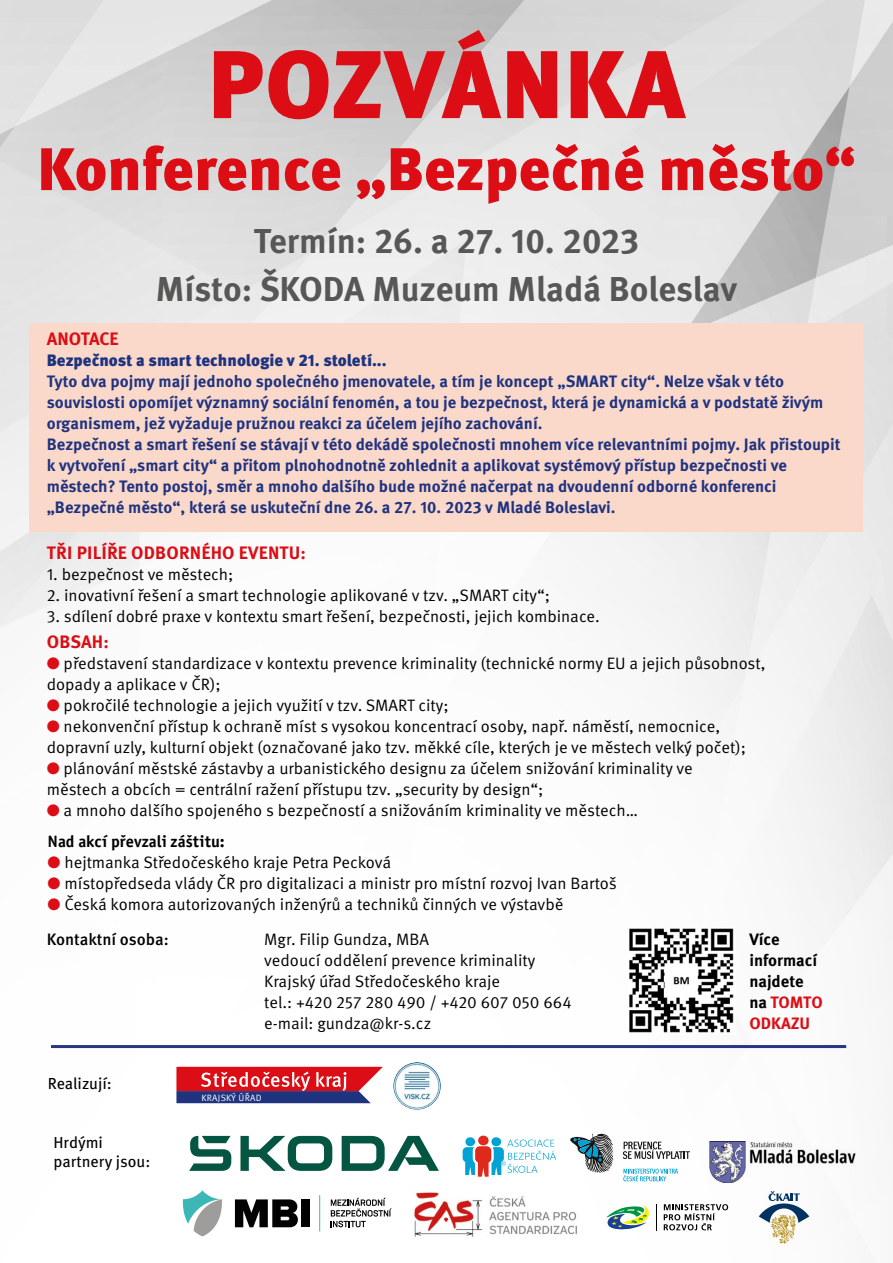
<style>
.page{position:relative;width:893px;height:1263px;background:#fff}
.page>*{position:absolute;margin:0;border:0;box-sizing:border-box;transform-origin:0 0}
.t1{font:900 96px "Meta Pro";letter-spacing:.01em;color:#dc0d15}
.t2{font:900 60px "Meta Pro";color:#dc0d15}
.t3{font:700 34.5px/48px "Meta Pro";letter-spacing:-.005em;color:#575756;text-align:center}
.t4{font:700 18px "Meta Pro";letter-spacing:.01em;color:#dc0d15}
.t5{font:700 18px "Meta Pro";letter-spacing:-.01em;color:#dc0d15}
.t6{font:16.5px/21px "Meta Pro";color:#000}
.t7{font:700 16.5px/21px "Meta Pro";color:#1f337f}
.t8{font:900 16.5px "Meta Pro";color:#1f337f}
.t9{font:700 16.5px/21px "Meta Pro";color:#000}
.t10{font:16.5px "Officina Sans Bold ITC";color:#000}
.t11{font:500 16.5px "Meta Pro";letter-spacing:-.005em;color:#000}
.t12{font:16.05px/19.2px "Meta Pro";color:#000}
.t13{font:9.15px "Meta Pro";letter-spacing:.03em;color:#fff}
.s1{color:#dc0d15}
</style>
<div class="page">
<img style="left:0;top:0;width:893px;height:1237px">
<div style="left:30px;top:323px;width:833px;height:209px;background:#fad8ca"></div>
<img style="left:393px;top:1062px;width:48px;height:47px;border-radius:24px">
<svg style="left:176px;top:1067px;width:207px;height:36px;background:#a9425d"></svg>
<img style="left:629px;top:928px;width:106px;height:107px">
<hr style="left:51px;top:1045px;width:795px;height:3px;background:#283583">
<svg style="left:570px;top:1133px;width:44px;height:40px"></svg>
<svg style="left:623px;top:1168px;width:55px;height:13px"></svg>
<svg style="left:623px;top:1141px;width:67px;height:18px"></svg>
<svg style="left:189px;top:1136px;width:250px;height:35px"></svg>
<svg style="left:463px;top:1135px;width:93px;height:42px"></svg>
<img style="left:710px;top:1141px;width:146px;height:41px">
<svg style="left:331px;top:1198px;width:61px;height:29px"></svg>
<svg style="left:235px;top:1199px;width:63px;height:28px"></svg>
<div style="left:301px;top:1199px;width:9px;height:28px;background:#020203"></div>
<svg style="left:182px;top:1190px;width:40px;height:46px"></svg>
<hr style="left:319px;top:1195px;width:1px;height:36px;background:#3bb8b6">
<img style="left:411px;top:1191px;width:170px;height:46px">
<svg style="left:656px;top:1204px;width:1px;height:26px"></svg>
<svg style="left:664px;top:1204px;width:64px;height:26px"></svg>
<svg style="left:606px;top:1205px;width:43px;height:25px"></svg>
<svg style="left:759px;top:1191px;width:50px;height:53px"></svg>
<h1 class="t1" style="left:208px;top:9px;width:479px">POZVÁNKA</h1>
<h2 class="t2" style="left:37px;top:122px;width:820px">Konference „Bezpečné město“</h2>
<h3 class="t3" style="left:156px;top:215px;width:583px">Termín: 26. a 27. 10. 2023<br>Místo: ŠKODA Muzeum Mladá Boleslav</h3>
<p class="t5" style="left:47px;top:325px;width:73px">ANOTACE</p>
<p class="t8" style="left:47px;top:347px;width:341px">Bezpečnost a smart technologie v 21. století...</p>
<p class="t7" style="left:47px;top:370px;width:795px">Tyto dva pojmy mají jednoho společného jmenovatele, a tím je koncept „SMART city“. Nelze však v této souvislosti opomíjet významný sociální fenomén, a tou je bezpečnost, která je dynamická a v podstatě živým organismem, jež vyžaduje pružnou reakci za účelem jejího zachování.<br>Bezpečnost a smart řešení se stávají v této dekádě společnosti mnohem více relevantními pojmy. Jak přistoupit k vytvoření „smart city“ a přitom plnohodnotně zohlednit a aplikovat systémový přístup bezpečnosti ve městech? Tento postoj, směr a mnoho dalšího bude možné načerpat na dvoudenní odborné konferenci „Bezpečné město“, která se uskuteční dne 26. a 27. 10. 2023 v Mladé Boleslavi.</p>
<p class="t4" style="left:47px;top:539px;width:261px">TŘI PILÍŘE ODBORNÉHO EVENTU:</p>
<p class="t6" style="left:47px;top:563px;width:188px">1. bezpečnost ve městech;</p>
<p class="t6" style="left:47px;top:584px;width:505px">2. inovativní řešení a smart technologie aplikované v tzv. „SMART city“;</p>
<p class="t6" style="left:47px;top:605px;width:554px">3. sdílení dobré praxe v kontextu smart řešení, bezpečnosti, jejich kombinace.</p>
<p class="t4" style="left:47px;top:628px;width:64px">OBSAH:</p>
<p class="t6" style="left:47px;top:652px;width:720px"><span class="s1">●</span> představení standardizace v kontextu prevence kriminality (technické normy EU a jejich působnost, dopady a aplikace v ČR);</p>
<p class="t6" style="left:47px;top:694px;width:403px"><span class="s1">●</span> pokročilé technologie a jejich využití v tzv. SMART city;</p>
<p class="t6" style="left:47px;top:715px;width:701px"><span class="s1">●</span> nekonvenční přístup k ochraně míst s vysokou koncentrací osoby, např. náměstí, nemocnice, dopravní uzly, kulturní objekt (označované jako tzv. měkké cíle, kterých je ve městech velký počet);</p>
<p class="t6" style="left:47px;top:757px;width:647px"><span class="s1">●</span> plánování městské zástavby a urbanistického designu za účelem snižování kriminality ve městech a obcích = centrální ražení přístupu tzv. „security by design“;</p>
<p class="t6" style="left:47px;top:799px;width:593px"><span class="s1">●</span> a mnoho dalšího spojeného s bezpečností a snižováním kriminality ve městech…</p>
<p class="t10" style="left:48px;top:831px;width:179px">Nad akcí převzali záštitu:</p>
<p class="t6" style="left:48px;top:851px;width:345px"><span class="s1">●</span> hejtmanka Středočeského kraje Petra Pecková</p>
<p class="t6" style="left:48px;top:872px;width:571px"><span class="s1">●</span> místopředseda vlády ČR pro digitalizaci a ministr pro místní rozvoj Ivan Bartoš</p>
<p class="t6" style="left:48px;top:893px;width:517px"><span class="s1">●</span> Česká komora autorizovaných inženýrů a techniků činných ve výstavbě</p>
<p class="t11" style="left:47px;top:927px;width:124px">Kontaktní osoba:</p>
<p class="t6" style="left:264px;top:928px;width:309px">Mgr. Filip Gundza, MBA<br>vedoucí oddělení prevence kriminality<br>Krajský úřad Středočeského kraje<br>tel.: +420 257 280 490 / +420 607 050 664 e-mail: gundza@kr-s.cz</p>
<p class="t12" style="left:48px;top:1073px;width:66px">Realizují:</p>
<p class="t12" style="left:54px;top:1132px;width:98px">Hrdými partnery jsou:</p>
<p class="t13" style="left:201px;top:1090px;width:62px">KRAJSKÝ ÚŘAD</p>
<p class="t9" style="left:749px;top:927px;width:75px">Více informací najdete na <span class="s1">TOMTO<br>ODKAZU</span></p>
</div>
